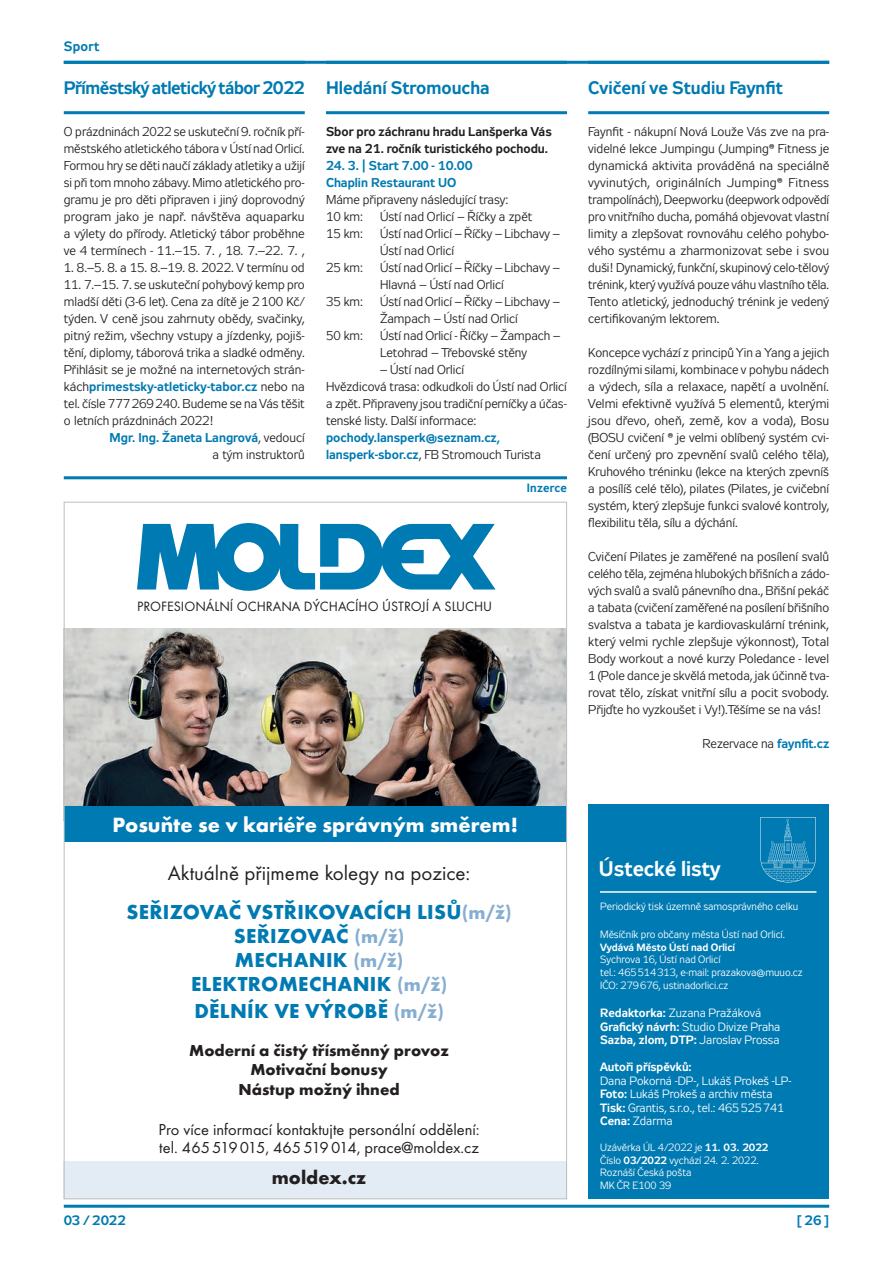
<style>
.page{position:relative;width:893px;height:1263px;background:#fff}
.page>*{position:absolute;margin:0;border:0;box-sizing:border-box;transform-origin:0 0}
.t1{font:700 21.45px "Futura TOT";color:#fff}
.t2{font:700 21px/24px "Futura TOT";letter-spacing:.015em;color:#007ab2;text-align:center}
.t3{font:21px/38.8px "Futura TOT";color:#231f20;text-align:center}
.t4{font:700 21px "Zeppelin 31";color:#fff}
.t5{font:700 19.5px "Futura TOT";color:#231f20}
.t6{font:700 18px "Zeppelin 31";color:#007ab2}
.t7{font:700 18px "Zeppelin 31";letter-spacing:-.025em;color:#007ab2}
.t8{font:16.5px/18px "Futura TOT";color:#231f20}
.t9{font:700 16.5px/19.5px "Futura TOT";color:#231f20;text-align:center}
.t10{font:13.95px "Futura TOT";color:#231f20}
.t11{font:700 13.5px "Zeppelin 31";letter-spacing:.005em;color:#007ab2}
.t12{font:12.75px/17px "Zeppelin 31";color:#231f20}
.t13{font:700 12.75px/17px "Zeppelin 31";color:#007ab2}
.t14{font:700 12.75px/17px "Zeppelin 31";color:#231f20}
.t15{font:12px/13.5px "Zeppelin 31";color:#fff}
.t16{font:700 12px "Zeppelin 31";color:#fff}
.t17{font:700 12px "Zeppelin 31";letter-spacing:.02em;color:#007ab2}
.t18{font:10.5px/12.8px "Zeppelin 31";color:#fff}
.t19{font:700 10.5px "Zeppelin 31";color:#fff}
.s1{font-weight:700;color:#007ab2}
.s2{font-weight:400;color:#231f20}
.s3{font-weight:700;font-size:19.5px;color:#86aed2}
.s4{font-size:19.5px;color:#86aed2}
.s5{font-weight:700}
</style>
<div class="page">
<hr style="left:64px;top:61px;width:765px;height:3px;background:#007ab2">
<hr style="left:64px;top:1205px;width:765px;height:3px;background:#007ab2">
<hr style="left:64px;top:111px;width:241px;height:3px;background:#007ab2">
<hr style="left:588px;top:111px;width:241px;height:3px;background:#007ab2">
<div style="left:64px;top:1161px;width:503px;height:37px;background:#e3ecf5"></div>
<svg style="left:137px;top:523px;width:359px;height:68px"></svg>
<img style="left:66px;top:628px;width:499px;height:179px">
<div style="left:64px;top:807px;width:502px;height:35px;background:#007ab2"></div>
<hr style="left:64px;top:476px;width:503px;height:3px;background:#007ab2">
<hr style="left:326px;top:111px;width:241px;height:3px;background:#007ab2">
<div style="left:588px;top:804px;width:241px;height:395px;background:#007ab2"></div>
<hr style="left:600px;top:891px;width:216px;height:2px;background:#fff">
<svg style="left:760px;top:817px;width:56px;height:65px"></svg>
<p class="t11" style="left:64px;top:39px;width:37px">Sport</p>
<h3 class="t7" style="left:64px;top:78px;width:243px">Příměstský atletický tábor 2022</h3>
<p class="t12" style="left:64px;top:123px;width:242px;text-align:justify">O prázdninách 2022 se uskuteční 9. ročník pří&shy;městského atletického tábora v Ústí nad Orlicí.<br>Formou hry se děti naučí základy atletiky a užijí si při tom mnoho zábavy. Mimo atletického pro&shy;gramu je pro děti připraven i jiný doprovodný program jako je např. návštěva aquaparku a výlety do přírody. Atletický tábor proběhne ve 4 termínech - 11.–15. 7. , 18. 7.–22. 7. ,</p>
<p class="t12" style="left:64px;top:260px;width:242px">1. 8.–5. 8. a 15. 8.–19. 8. 2022. V termínu od</p>
<p class="t12" style="left:64px;top:277px;width:243px;text-align:justify">11. 7.–15. 7. se uskuteční pohybový kemp pro mladší děti (3-6 let). Cena za dítě je 2100 Kč/ týden. V ceně jsou zahrnuty obědy, svačinky, pitný režim, všechny vstupy a jízdenky, pojiš&shy;tění, diplomy, táborová trika a sladké odměny.<br>Přihlásit se je možné na internetových strán&shy;kách<span class="s1">primestsky-atleticky-tabor.cz</span> nebo na tel. čísle 777269240. Budeme se na Vás těšit o letních prázdninách 2022!</p>
<p class="t12" style="left:110px;top:430px;width:197px;text-align:right"><span class="s1">Mgr. Ing. Žaneta Langrová</span>, vedoucí a tým instruktorů</p>
<h3 class="t6" style="left:326px;top:78px;width:165px">Hledání Stromoucha</h3>
<p class="t14" style="left:326px;top:124px;width:227px">Sbor pro záchranu hradu Lanšperka Vás zve na 21. ročník turistického pochodu.</p>
<p class="t13" style="left:326px;top:158px;width:148px">24. 3. | Start 7.00 - 10.00<br>Chaplin Restaurant UO</p>
<p class="t12" style="left:326px;top:191px;width:184px">Máme připraveny následující trasy:<br>10 km:</p>
<p class="t12" style="left:380px;top:208px;width:154px">Ústí nad Orlicí – Říčky a zpět</p>
<p class="t12" style="left:326px;top:225px;width:39px">15 km:</p>
<p class="t12" style="left:380px;top:225px;width:182px">Ústí nad Orlicí – Říčky – Libchavy –<br>Ústí nad Orlicí</p>
<p class="t12" style="left:326px;top:260px;width:39px">25 km:</p>
<p class="t12" style="left:380px;top:260px;width:182px">Ústí nad Orlicí – Říčky – Libchavy –<br>Hlavná – Ústí nad Orlicí</p>
<p class="t12" style="left:326px;top:294px;width:39px">35 km:</p>
<p class="t12" style="left:380px;top:294px;width:182px">Ústí nad Orlicí – Říčky – Libchavy –<br>Žampach – Ústí nad Orlicí</p>
<p class="t12" style="left:326px;top:328px;width:39px">50 km:</p>
<p class="t12" style="left:380px;top:328px;width:182px">Ústí nad Orlicí - Říčky – Žampach –<br>Letohrad – Třebovské stěny</p>
<p class="t12" style="left:326px;top:362px;width:242px;text-indent:54px">– Ústí nad Orlicí<br>Hvězdicová trasa: odkudkoli do Ústí nad Orlicí a zpět. Připraveny jsou tradiční perníčky a účas&shy;tenské listy. Další informace:</p>
<p class="t13" style="left:326px;top:430px;width:216px">pochody.lansperk@seznam.cz, lansperk-sbor.cz<span class="s2">, FB Stromouch Turista</span></p>
<p class="t17" style="left:527px;top:481px;width:42px">Inzerce</p>
<p class="t10" style="left:137px;top:598px;width:356px">PROFESIONÁLNÍ OCHRANA DÝCHACÍHO ÚSTROJÍ A SLUCHU</p>
<h3 class="t6" style="left:588px;top:78px;width:196px">Cvičení ve Studiu Faynfit</h3>
<p class="t12" style="left:588px;top:123px;width:243px;text-align:justify">Faynfit - nákupní Nová Louže Vás zve na pra&shy;videlné lekce Jumpingu (Jumping® Fitness je dynamická aktivita prováděná na speciálně vyvinutých, originálních Jumping® Fitness trampolínách), Deepworku (deepwork odpovědí pro vnitřního ducha, pomáhá objevovat vlastní limity a zlepšovat rovnováhu celého pohybo&shy;vého systému a zharmonizovat sebe i svou duši! Dynamický, funkční, skupinový celo-tělový trénink, který využívá pouze váhu vlastního těla.<br>Tento atletický, jednoduchý trénink je vedený certifikovaným lektorem.</p>
<p class="t12" style="left:588px;top:345px;width:243px;text-align:justify">Koncepce vychází z principů Yin a Yang a jejich rozdílnými silami, kombinace v pohybu nádech a výdech, síla a relaxace, napětí a uvolnění.<br>Velmi efektivně využívá 5 elementů, kterými jsou dřevo, oheň, země, kov a voda), Bosu (BOSU cvičení ® je velmi oblíbený systém cvi&shy;čení určený pro zpevnění svalů celého těla), Kruhového tréninku (lekce na kterých zpevníš a posílíš celé tělo), pilates (Pilates, je cvičební systém, který zlepšuje funkci svalové kontroly, flexibilitu těla, sílu a dýchání.</p>
<p class="t12" style="left:588px;top:549px;width:243px;text-align:justify">Cvičení Pilates je zaměřené na posílení svalů celého těla, zejména hlubokých břišních a zádo&shy;vých svalů a svalů pánevního dna., Břišní pekáč a tabata (cvičení zaměřené na posílení břišního svalstva a tabata je kardiovaskulární trénink, který velmi rychle zlepšuje výkonnost), Total Body workout a nové kurzy Poledance - level 1 (Pole dance je skvělá metoda, jak účinně tva&shy;rovat tělo, získat vnitřní sílu a pocit svobody.<br>Přijďte ho vyzkoušet i Vy!).Těšíme se na vás!</p>
<p class="t12" style="left:702px;top:736px;width:128px">Rezervace na <span class="s1">faynfit.cz</span></p>
<h1 class="t1" style="left:112px;top:812px;width:407px">Posuňte se v kariéře správným směrem!</h1>
<h2 class="t3" style="left:127px;top:854px;width:387px">Aktuálně přijmeme kolegy na pozice:<br><span class="s1">SEŘIZOVAČ VSTŘIKOVACÍCH LISŮ</span><span class="s3">(m/ž)</span></h2>
<h2 class="t2" style="left:191px;top:924px;width:258px">SEŘIZOVAČ <span class="s4">(m/ž)<br></span>MECHANIK <span class="s4">(m/ž)<br></span>ELEKTROMECHANIK <span class="s4">(m/ž)</span></h2>
<h2 class="t2" style="left:194px;top:999px;width:251px">DĚLNÍK VE VÝROBĚ <span class="s4">(m/ž)</span></h2>
<p class="t9" style="left:189px;top:1040px;width:261px">Moderní a čistý třísměnný provoz<br>Motivační bonusy<br>Nástup možný ihned</p>
<p class="t8" style="left:159px;top:1120px;width:322px">Pro více informací kontaktujte personální oddělení: tel. 465519015, 465519014, prace@moldex.cz</p>
<h3 class="t5" style="left:272px;top:1165px;width:96px">moldex.cz</h3>
<h2 class="t4" style="left:599px;top:856px;width:123px">Ústecké listy</h2>
<p class="t18" style="left:600px;top:900px;width:200px">Periodický tisk územně samosprávného celku</p>
<p class="t18" style="left:600px;top:928px;width:186px">Měsíčník pro občany města Ústí nad Orlicí.</p>
<p class="t19" style="left:600px;top:941px;width:136px">Vydává Město Ústí nad Orlicí</p>
<p class="t18" style="left:600px;top:953px;width:204px">Sychrova 16, Ústí nad Orlicí<br>tel.: 465514313, e-mail: prazakova@muuo.cz<br>IČO: 279676, ustinadorlici.cz</p>
<p class="t15" style="left:600px;top:1007px;width:182px"><span class="s5">Redaktorka:</span> Zuzana Pražáková<br><span class="s5">Grafický návrh:</span> Studio Divize Praha<br><span class="s5">Sazba, zlom, DTP:</span> Jaroslav Prossa</p>
<p class="t16" style="left:600px;top:1060px;width:93px">Autoři příspěvků:</p>
<p class="t15" style="left:600px;top:1074px;width:193px">Dana Pokorná -DP-, Lukáš Prokeš -LP-<br><span class="s5">Foto:</span> Lukáš Prokeš a archiv města<br><span class="s5">Tisk:</span> Grantis, s.r.o., tel.: 465525741<br><span class="s5">Cena:</span> Zdarma</p>
<p class="t18" style="left:600px;top:1141px;width:170px">Uzávěrka ÚL 4/2022 je <span class="s5">11. 03. 2022<br></span>Číslo <span class="s5">03/2022</span> vychází 24. 2. 2022.<br>Roznáší Česká pošta<br>MK ČR E100 39</p>
<p class="t11" style="left:64px;top:1212px;width:63px">03 / 2022</p>
<p class="t11" style="left:797px;top:1212px;width:34px">[ 26 ]</p>
</div>
